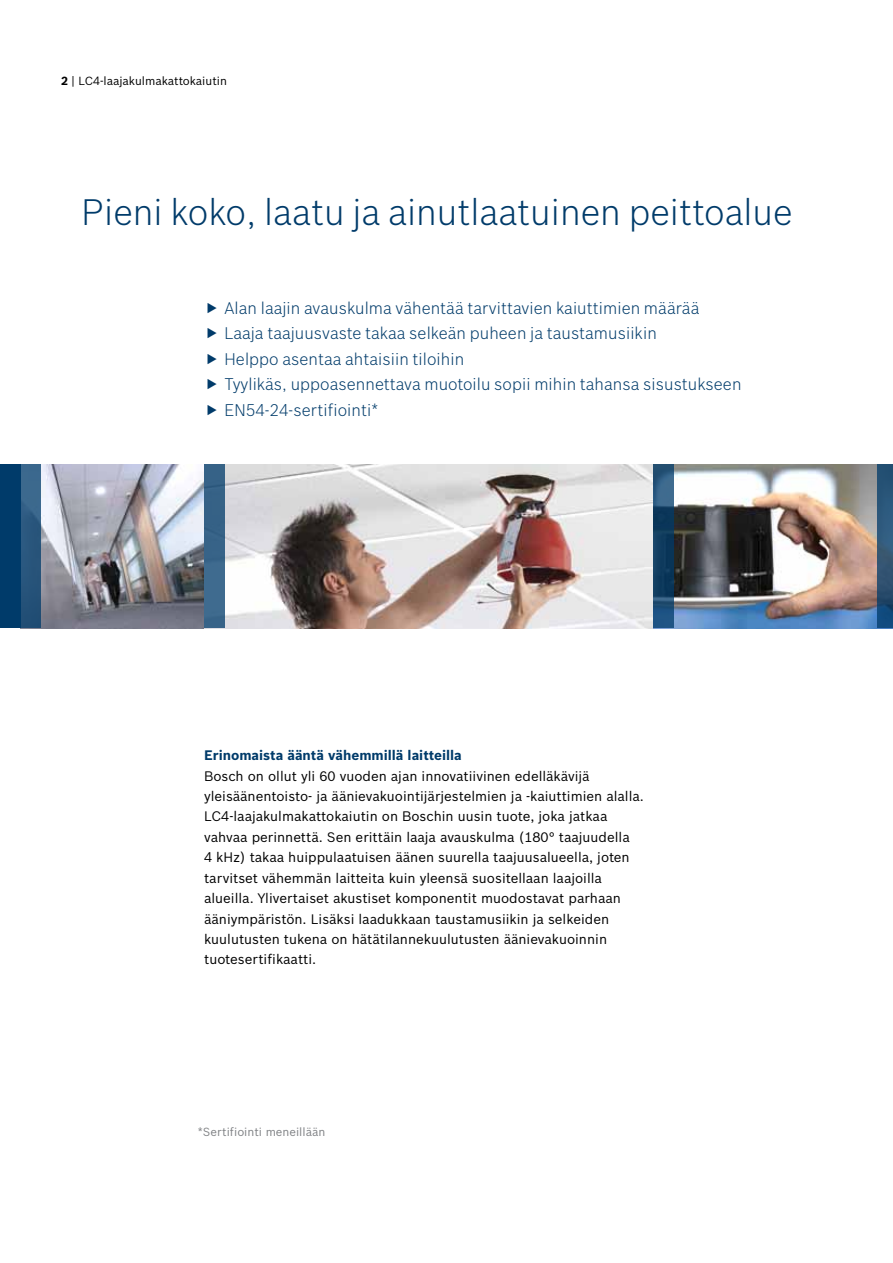
<style>
.page{position:relative;width:893px;height:1263px;background:#fff}
.page>*{position:absolute;margin:0;border:0;box-sizing:border-box;transform-origin:0 0}
.t1{font:300 36px "Bosch Sans";color:#003b6a}
.t2{font:300 16.5px/25.5px "Bosch Sans";letter-spacing:.005em;color:#003b6a}
.t3{font:13.5px/20.4px "Bosch Sans";color:#000}
.t4{font:700 13.5px "Bosch Sans";color:#003b6a}
.t5{font:11.55px "Bosch Sans";color:#000}
.t6{font:11.55px "Bosch Sans";color:#808285}
.s1{font-weight:700}
</style>
<div class="page">
<img style="left:41px;top:465px;width:612px;height:163px">
<img style="left:674px;top:465px;width:204px;height:163px">
<div style="left:0;top:465px;width:20px;height:163px;background:#003b6a"></div>
<div style="left:20px;top:465px;width:21px;height:163px;background:linear-gradient(to bottom,#3c698f,#1d4a71)"></div>
<svg style="left:653px;top:465px;width:21px;height:163px;background:#1a486d"></svg>
<svg style="left:878px;top:465px;width:15px;height:163px;background:#285276"></svg>
<div style="left:204px;top:465px;width:21px;height:163px;background:#376388"></div>
<p class="t5" style="left:61px;top:73px;width:167px"><span class="s1">2</span> | LC4-laajakulmakattokaiutin</p>
<h1 class="t1" style="left:82px;top:187px;width:713px">Pieni koko, laatu ja ainutlaatuinen peittoalue</h1>
<p class="t2" style="left:225px;top:294px;width:518px">Alan laajin avauskulma vähentää tarvittavien kaiuttimien määrää Laaja taajuusvaste takaa selkeän puheen ja taustamusiikin<br>Helppo asentaa ahtaisiin tiloihin<br>Tyylikäs, uppoasennettava muotoilu sopii mihin tahansa sisustukseen EN54-24-sertifiointi*</p>
<p class="t4" style="left:204px;top:745px;width:259px">Erinomaista ääntä vähemmillä laitteilla</p>
<p class="t3" style="left:204px;top:765px;width:441px">Bosch on ollut yli 60 vuoden ajan innovatiivinen edelläkävijä yleisäänentoisto- ja äänievakuointijärjestelmien ja -kaiuttimien alalla.<br>LC4-laajakulmakattokaiutin on Boschin uusin tuote, joka jatkaa vahvaa perinnettä. Sen erittäin laaja avauskulma (180° taajuudella<br>4 kHz) takaa huippulaatuisen äänen suurella taajuusalueella, joten tarvitset vähemmän laitteita kuin yleensä suositellaan laajoilla alueilla. Ylivertaiset akustiset komponentit muodostavat parhaan ääniympäristön. Lisäksi laadukkaan taustamusiikin ja selkeiden kuulutusten tukena on hätätilannekuulutusten äänievakuoinnin tuotesertifikaatti.</p>
<p class="t6" style="left:198px;top:1124px;width:129px">*Sertifiointi meneillään</p>
</div>
